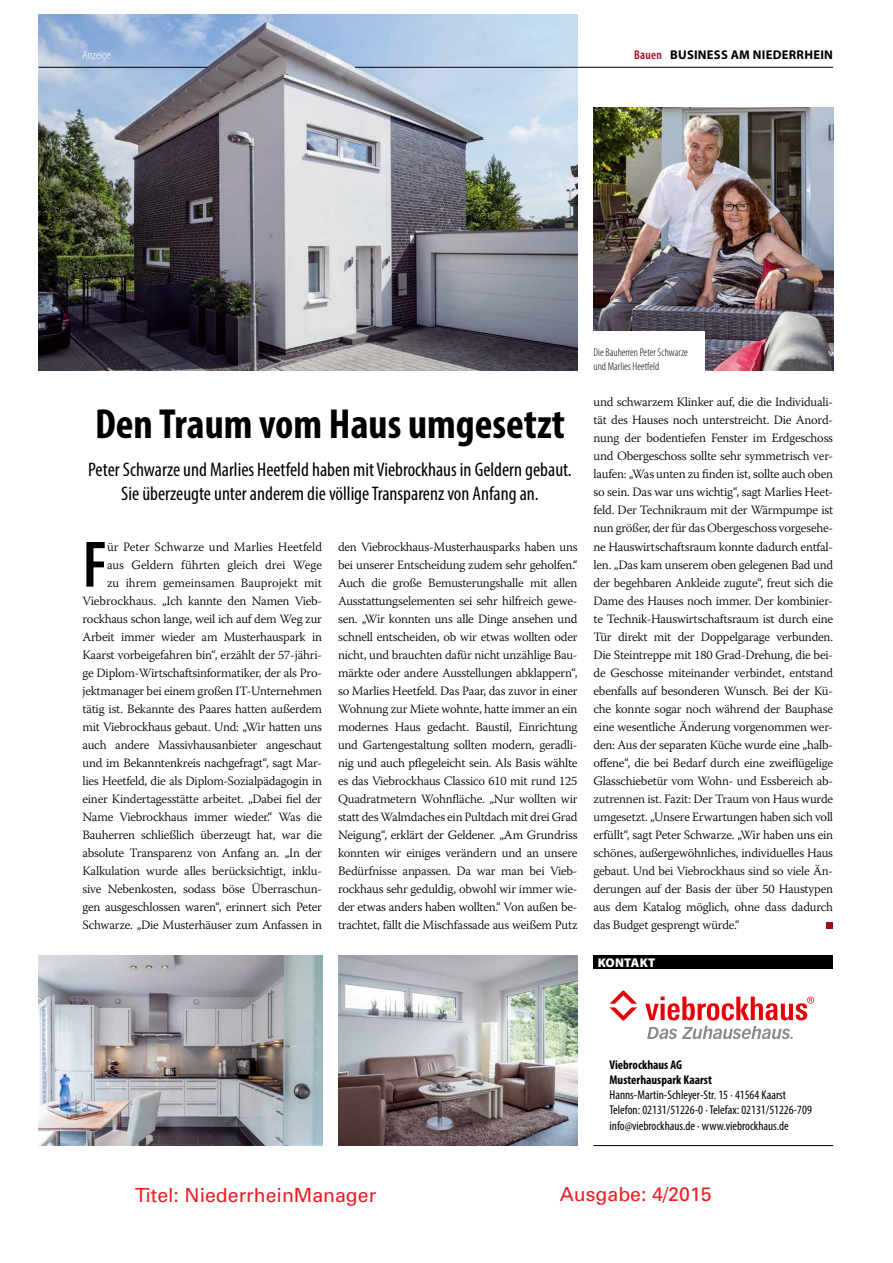
<style>
.page{position:relative;width:893px;height:1263px;background:#fff}
.page>*{position:absolute;margin:0;border:0;box-sizing:border-box;transform-origin:0 0}
.t1{font:600 condensed 66.15px "Myriad Pro";color:#000}
.t2{font:700 condensed 42.3px "Myriad Pro";color:#000}
.t3{font:condensed 19.65px/23.7px "Myriad Pro";color:#000;text-align:center}
.t4{font:19.5px "Univers";color:#ee1d23}
.t5{font:300 12.75px/18px "Warnock Pro";letter-spacing:-.02em;color:#000;text-align:justify}
.t6{font:condensed 12.75px/15.1px "Myriad Pro";color:#000}
.t7{font:700 12.75px "Myriad Pro";letter-spacing:.02em;color:#000}
.t8{font:900 12.75px "Myriad Pro";letter-spacing:.02em;color:#fff}
.t9{font:300 condensed 12.75px "Myriad Pro";color:#fff}
.t10{font:300 condensed 11.25px/14.1px "Myriad Pro";color:#000}
.s1{font-weight:600;font-stretch:condensed;color:#a00b1d}
.s2{font-weight:700}
</style>
<div class="page">
<img style="left:39px;top:15px;width:539px;height:355px">
<hr style="left:355px;top:67px;width:478px;height:1px;background:#000">
<svg style="left:609px;top:990px;width:28px;height:31px"></svg>
<svg style="left:645px;top:996px;width:169px;height:24px"></svg>
<svg style="left:647px;top:1026px;width:146px;height:13px"></svg>
<hr style="left:594px;top:1145px;width:239px;height:1px;background:#000">
<div style="left:594px;top:955px;width:239px;height:14px;background:#000"></div>
<hr style="left:39px;top:67px;width:169px;height:1px;background:#000">
<img style="left:594px;top:108px;width:239px;height:262px">
<div style="left:586px;top:332px;width:119px;height:42px;background:#fff"></div>
<div style="left:826px;top:922px;width:7px;height:7px;background:#a00b1d"></div>
<img style="left:338px;top:955px;width:240px;height:191px">
<img style="left:39px;top:955px;width:283px;height:191px">
<p class="t9" style="left:83px;top:47px;width:30px">Anzeige</p>
<p class="t7" style="left:634px;top:46px;width:200px"><span class="s1">Bauen</span> BUSINESS AM NIEDERRHEIN</p>
<p class="t2" style="left:95px;top:398px;width:472px">Den Traum vom Haus umgesetzt</p>
<p class="t3" style="left:88px;top:457px;width:485px">Peter Schwarze und Marlies Heetfeld haben mit Viebrockhaus in Geldern gebaut.<br>Sie überzeugte unter anderem die völlige Transparenz von Anfang an.</p>
<p class="t5" style="left:338px;top:537px;width:241px">den Viebrockhaus-Musterhausparks haben uns bei unserer Entscheidung zudem sehr geholfen.“ Auch die große Bemusterungshalle mit allen Ausstattungselementen sei sehr hilfreich gewe&shy;sen. „Wir konnten uns alle Dinge ansehen und schnell entscheiden, ob wir etwas wollten oder nicht, und brauchten dafür nicht unzählige Bau&shy;märkte oder andere Ausstellungen abklappern“, so Marlies Heetfeld. Das Paar, das zuvor in einer Wohnung zur Miete wohnte, hatte immer an ein modernes Haus gedacht. Baustil, Einrichtung und Gartengestaltung sollten modern, geradli&shy;nig und auch pflegeleicht sein. Als Basis wählte es das Viebrockhaus Classico 610 mit rund 125<br>Quadratmetern Wohnfläche. „Nur wollten wir statt des Walmdaches ein Pultdach mit drei Grad Neigung“, erklärt der Geldener. „Am Grundriss konnten wir einiges verändern und an unsere Bedürfnisse anpassen. Da war man bei Vieb&shy;rockhaus sehr geduldig, obwohl wir immer wie&shy;der etwas anders haben wollten.“ Von außen be&shy;trachtet, fällt die Mischfassade aus weißem Putz</p>
<p class="t5" style="left:82px;top:537px;width:241px;text-align:right">ür Peter Schwarze und Marlies Heetfeld<br>aus Geldern führten gleich drei Wege<br>zu ihrem gemeinsamen Bauprojekt mit Viebrockhaus. „Ich kannte den Namen Vieb&shy;rockhaus schon lange, weil ich auf dem Weg zur Arbeit immer wieder am Musterhauspark in Kaarst vorbeigefahren bin“, erzählt der 57-jähri&shy;ge Diplom-Wirtschaftsinformatiker, der als Pro&shy;jektmanager bei einem großen IT-Unternehmen tätig ist. Bekannte des Paares hatten außerdem mit Viebrockhaus gebaut. Und: „Wir hatten uns auch andere Massivhausanbieter angeschaut und im Bekanntenkreis nachgefragt“, sagt Mar&shy;lies Heetfeld, die als Diplom-Sozialpädagogin in einer Kindertagesstätte arbeitet. „Dabei fiel der Name Viebrockhaus immer wieder.“ Was die Bauherren schließlich überzeugt hat, war die absolute Transparenz von Anfang an. „In der Kalkulation wurde alles berücksichtigt, inklu&shy;sive Nebenkosten, sodass böse Überraschun&shy;gen ausgeschlossen waren“, erinnert sich Peter Schwarze. „Die Musterhäuser zum Anfassen in</p>
<p class="t1" style="left:82px;top:524px;width:26px">F</p>
<p class="t10" style="left:594px;top:345px;width:96px">Die Bauherren Peter Schwarze und Marlies Heetfeld</p>
<p class="t5" style="left:594px;top:393px;width:241px">und schwarzem Klinker auf, die die Individuali&shy;tät des Hauses noch unterstreicht. Die Anord&shy;nung der bodentiefen Fenster im Erdgeschoss und Obergeschoss sollte sehr symmetrisch ver&shy;laufen: „Was unten zu finden ist, sollte auch oben so sein. Das war uns wichtig“, sagt Marlies Heet&shy;feld. Der Technikraum mit der Wärmpumpe ist nun größer, der für das Obergeschoss vorgesehe&shy;ne Hauswirtschaftsraum konnte dadurch entfal&shy;len. „Das kam unserem oben gelegenen Bad und der begehbaren Ankleide zugute“, freut sich die Dame des Hauses noch immer. Der kombinier&shy;te Technik-Hauswirtschaftsraum ist durch eine Tür direkt mit der Doppelgarage verbunden.<br>Die Steintreppe mit 180 Grad-Drehung, die bei&shy;de Geschosse miteinander verbindet, entstand ebenfalls auf besonderen Wunsch. Bei der Kü&shy;che konnte sogar noch während der Bauphase eine wesentliche Änderung vorgenommen wer&shy;den: Aus der separaten Küche wurde eine „halb&shy;offene“, die bei Bedarf durch eine zweiflügelige Glasschiebetür vom Wohn- und Essbereich ab&shy;zutrennen ist. Fazit: Der Traum von Haus wurde umgesetzt. „Unsere Erwartungen haben sich voll erfüllt“, sagt Peter Schwarze. „Wir haben uns ein schönes, außergewöhnliches, individuelles Haus gebaut. Und bei Viebrockhaus sind so viele Än&shy;derungen auf der Basis der über 50 Haustypen aus dem Katalog möglich, ohne dass dadurch das Budget gesprengt würde.“</p>
<p class="t8" style="left:598px;top:954px;width:59px">KONTAKT</p>
<p class="t6" style="left:609px;top:1057px;width:204px"><span class="s2">Viebrockhaus AG<br>Musterhauspark Kaarst </span>Hanns-Martin-Schleyer-Str. 15 · 41564 Kaarst Telefon: 02131/51226-0 · Telefax: 02131/51226-709 info@viebrockhaus.de · www.viebrockhaus.de</p>
<p class="t4" style="left:135px;top:1183px;width:243px">Titel: NiederrheinManager</p>
<p class="t4" style="left:560px;top:1182px;width:153px">Ausgabe: 4/2015</p>
</div>
